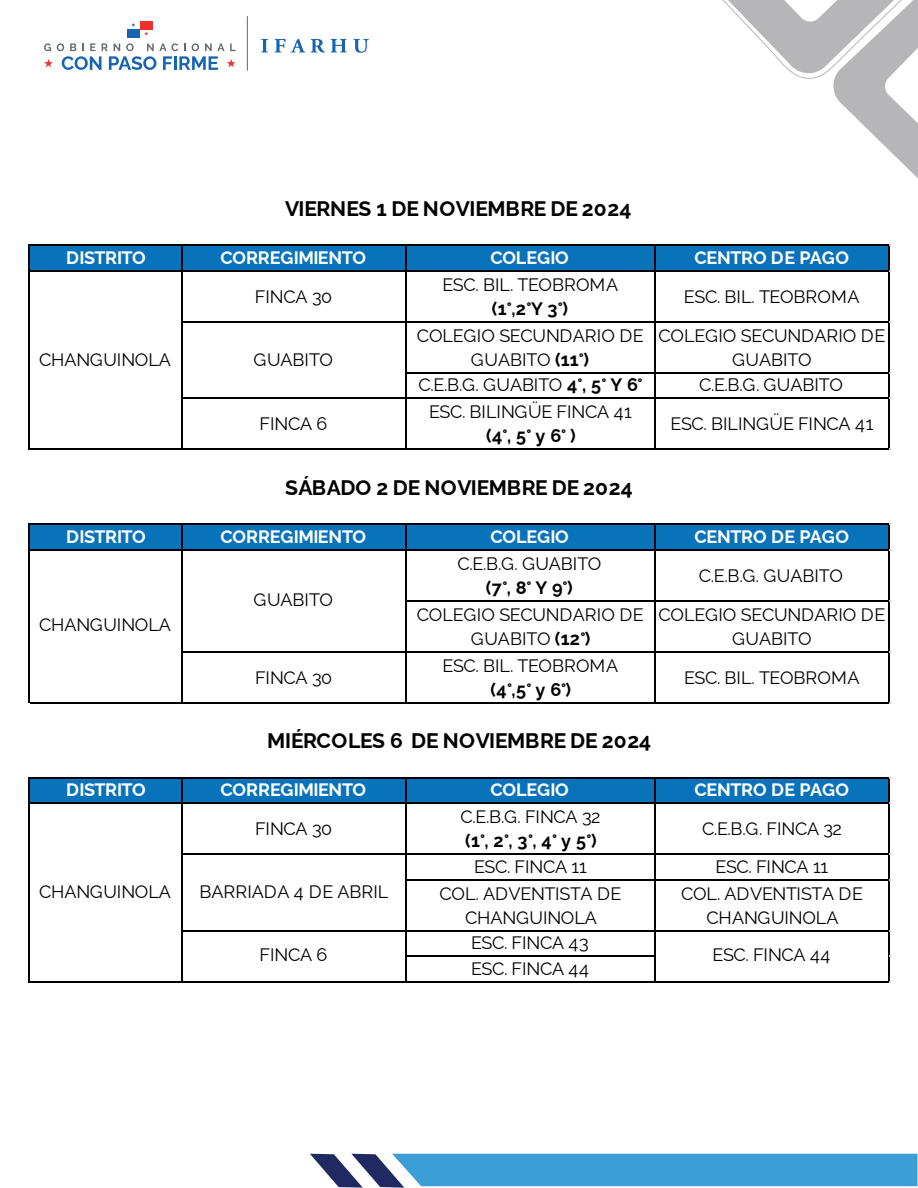
<style>
.page{position:relative;width:918px;height:1188px;background:#fff}
.page>*{position:absolute;margin:0;border:0;box-sizing:border-box;transform-origin:0 0}
.t1{font:700 21px "Raleway";color:#000001}
.t2{font:18px/24px "Raleway";letter-spacing:-.005em;color:#000001;text-align:center}
.t3{font:700 18px "Raleway";letter-spacing:-.015em;color:#fff}
.t4{font:700 18px "Raleway";color:#000001}
.t5{font:700 18px "Raleway";letter-spacing:-.035em;color:#fff}
.s1{font-weight:700}
</style>
<div class="page">
<div style="left:140px;top:21px;width:13px;height:8px;background:#ee302e"></div>
<div style="left:127px;top:29px;width:13px;height:9px;background:#1764b1"></div>
<svg style="left:44px;top:43px;width:192px;height:27px"></svg>
<svg style="left:261px;top:39px;width:7px;height:13px"></svg>
<svg style="left:274px;top:39px;width:51px;height:14px"></svg>
<svg style="left:331px;top:39px;width:16px;height:13px"></svg>
<svg style="left:353px;top:39px;width:16px;height:14px"></svg>
<hr style="left:247px;top:16px;width:1px;height:55px;background:#646a6d">
<svg style="left:722px;top:0;width:196px;height:178px"></svg>
<svg style="left:310px;top:1154px;width:608px;height:34px;background:#51a1d3"></svg>
<div style="left:28px;top:244px;width:862px;height:27px;background:#0873bb"></div>
<div style="left:28px;top:523px;width:862px;height:27px;background:#0873bb"></div>
<div style="left:28px;top:777px;width:862px;height:27px;background:#0873bb"></div>
<hr style="left:30px;top:244px;width:860px;height:2px;background:#000001">
<hr style="left:30px;top:270px;width:860px;height:1px;background:#000001">
<hr style="left:183px;top:321px;width:707px;height:1px;background:#000001">
<hr style="left:406px;top:372px;width:484px;height:1px;background:#000001">
<hr style="left:183px;top:397px;width:707px;height:2px;background:#000001">
<hr style="left:28px;top:244px;width:2px;height:206px;background:#000001">
<hr style="left:182px;top:245px;width:1px;height:205px;background:#000001">
<hr style="left:405px;top:245px;width:1px;height:205px;background:#000001">
<hr style="left:654px;top:245px;width:2px;height:205px;background:#000001">
<hr style="left:30px;top:448px;width:860px;height:2px;background:#000001">
<hr style="left:888px;top:245px;width:2px;height:205px;background:#000001">
<hr style="left:30px;top:523px;width:860px;height:2px;background:#000001">
<hr style="left:30px;top:549px;width:860px;height:1px;background:#000001">
<hr style="left:406px;top:600px;width:484px;height:1px;background:#000001">
<hr style="left:183px;top:651px;width:707px;height:1px;background:#000001">
<hr style="left:28px;top:523px;width:2px;height:180px;background:#000001">
<hr style="left:182px;top:525px;width:1px;height:178px;background:#000001">
<hr style="left:405px;top:525px;width:1px;height:178px;background:#000001">
<hr style="left:654px;top:525px;width:2px;height:178px;background:#000001">
<hr style="left:30px;top:702px;width:860px;height:1px;background:#000001">
<hr style="left:888px;top:525px;width:2px;height:178px;background:#000001">
<hr style="left:30px;top:777px;width:860px;height:1px;background:#000001">
<hr style="left:30px;top:802px;width:860px;height:2px;background:#000001">
<hr style="left:183px;top:853px;width:707px;height:2px;background:#000001">
<hr style="left:406px;top:879px;width:484px;height:1px;background:#000001">
<hr style="left:183px;top:930px;width:707px;height:1px;background:#000001">
<hr style="left:406px;top:955px;width:250px;height:2px;background:#000001">
<hr style="left:28px;top:777px;width:2px;height:205px;background:#000001">
<hr style="left:182px;top:778px;width:1px;height:204px;background:#000001">
<hr style="left:405px;top:778px;width:1px;height:204px;background:#000001">
<hr style="left:654px;top:778px;width:2px;height:204px;background:#000001">
<hr style="left:30px;top:981px;width:860px;height:1px;background:#000001">
<hr style="left:888px;top:778px;width:2px;height:204px;background:#000001">
<p class="t1" style="left:285px;top:192px;width:348px">VIERNES 1 DE NOVIEMBRE DE 2024</p>
<p class="t5" style="left:66px;top:243px;width:81px">DISTRITO</p>
<p class="t3" style="left:220px;top:243px;width:147px">CORREGIMIENTO</p>
<p class="t3" style="left:490px;top:243px;width:80px">COLEGIO</p>
<p class="t3" style="left:694px;top:243px;width:156px">CENTRO DE PAGO</p>
<p class="t2" style="left:255px;top:283px;width:79px">FINCA 30</p>
<p class="t2" style="left:442px;top:271px;width:177px">ESC. BIL. TEOBROMA</p>
<p class="t4" style="left:492px;top:294px;width:78px">(1°,2°Y 3°)</p>
<p class="t2" style="left:684px;top:282px;width:177px">ESC. BIL. TEOBROMA</p>
<p class="t2" style="left:39px;top:346px;width:134px">CHANGUINOLA</p>
<p class="t2" style="left:254px;top:346px;width:81px">GUABITO</p>
<p class="t2" style="left:259px;top:410px;width:69px">FINCA 6</p>
<p class="t2" style="left:417px;top:322px;width:228px">COLEGIO SECUNDARIO DE<br>GUABITO <span class="s1">(11°)</span></p>
<p class="t2" style="left:659px;top:322px;width:228px">COLEGIO SECUNDARIO DE<br>GUABITO</p>
<p class="t2" style="left:419px;top:371px;width:226px">C.E.B.G. GUABITO <span class="s1">4°, 5° Y 6°</span></p>
<p class="t2" style="left:699px;top:371px;width:146px">C.E.B.G. GUABITO</p>
<p class="t2" style="left:429px;top:398px;width:204px">ESC. BILINGÜE FINCA 41</p>
<p class="t4" style="left:486px;top:422px;width:91px">(4°, 5° y 6° )</p>
<p class="t2" style="left:671px;top:410px;width:204px">ESC. BILINGÜE FINCA 41</p>
<p class="t1" style="left:285px;top:471px;width:349px">SÁBADO 2 DE NOVIEMBRE DE 2024</p>
<p class="t5" style="left:66px;top:522px;width:81px">DISTRITO</p>
<p class="t3" style="left:221px;top:522px;width:147px">CORREGIMIENTO</p>
<p class="t3" style="left:491px;top:522px;width:80px">COLEGIO</p>
<p class="t3" style="left:695px;top:522px;width:156px">CENTRO DE PAGO</p>
<p class="t2" style="left:457px;top:549px;width:145px">C.E.B.G. GUABITO</p>
<p class="t4" style="left:486px;top:573px;width:88px">(7°, 8° Y 9°)</p>
<p class="t2" style="left:699px;top:561px;width:146px">C.E.B.G. GUABITO</p>
<p class="t2" style="left:254px;top:586px;width:81px">GUABITO</p>
<p class="t2" style="left:39px;top:611px;width:134px">CHANGUINOLA</p>
<p class="t2" style="left:255px;top:664px;width:79px">FINCA 30</p>
<p class="t2" style="left:417px;top:600px;width:228px">COLEGIO SECUNDARIO DE<br>GUABITO <span class="s1">(12°)</span></p>
<p class="t2" style="left:658px;top:601px;width:228px">COLEGIO SECUNDARIO DE<br>GUABITO</p>
<p class="t2" style="left:443px;top:652px;width:177px">ESC. BIL. TEOBROMA</p>
<p class="t4" style="left:491px;top:675px;width:82px">(4°,5° y 6°)</p>
<p class="t2" style="left:684px;top:663px;width:177px">ESC. BIL. TEOBROMA</p>
<p class="t1" style="left:267px;top:725px;width:386px">MIÉRCOLES 6 DE NOVIEMBRE DE 2024</p>
<p class="t5" style="left:66px;top:776px;width:81px">DISTRITO</p>
<p class="t3" style="left:221px;top:776px;width:147px">CORREGIMIENTO</p>
<p class="t3" style="left:491px;top:776px;width:80px">COLEGIO</p>
<p class="t3" style="left:695px;top:776px;width:156px">CENTRO DE PAGO</p>
<p class="t2" style="left:255px;top:815px;width:79px">FINCA 30</p>
<p class="t2" style="left:461px;top:803px;width:141px">C.E.B.G. FINCA 32</p>
<p class="t4" style="left:465px;top:827px;width:133px">(1°, 2°, 3°, 4° y 5°)</p>
<p class="t2" style="left:702px;top:815px;width:141px">C.E.B.G. FINCA 32</p>
<p class="t2" style="left:39px;top:878px;width:134px">CHANGUINOLA</p>
<p class="t2" style="left:200px;top:878px;width:190px">BARRIADA 4 DE ABRIL</p>
<p class="t2" style="left:260px;top:941px;width:69px">FINCA 6</p>
<p class="t2" style="left:474px;top:852px;width:114px">ESC. FINCA 11</p>
<p class="t2" style="left:716px;top:852px;width:114px">ESC. FINCA 11</p>
<p class="t2" style="left:440px;top:879px;width:183px">COL. ADVENTISTA DE<br>CHANGUINOLA</p>
<p class="t2" style="left:681px;top:879px;width:183px">COL. ADVENTISTA DE<br>CHANGUINOLA</p>
<p class="t2" style="left:471px;top:928px;width:119px;line-height:25.5px;text-align:left">ESC. FINCA 43<br>ESC. FINCA 44</p>
<p class="t2" style="left:713px;top:941px;width:119px">ESC. FINCA 44</p>
</div>
